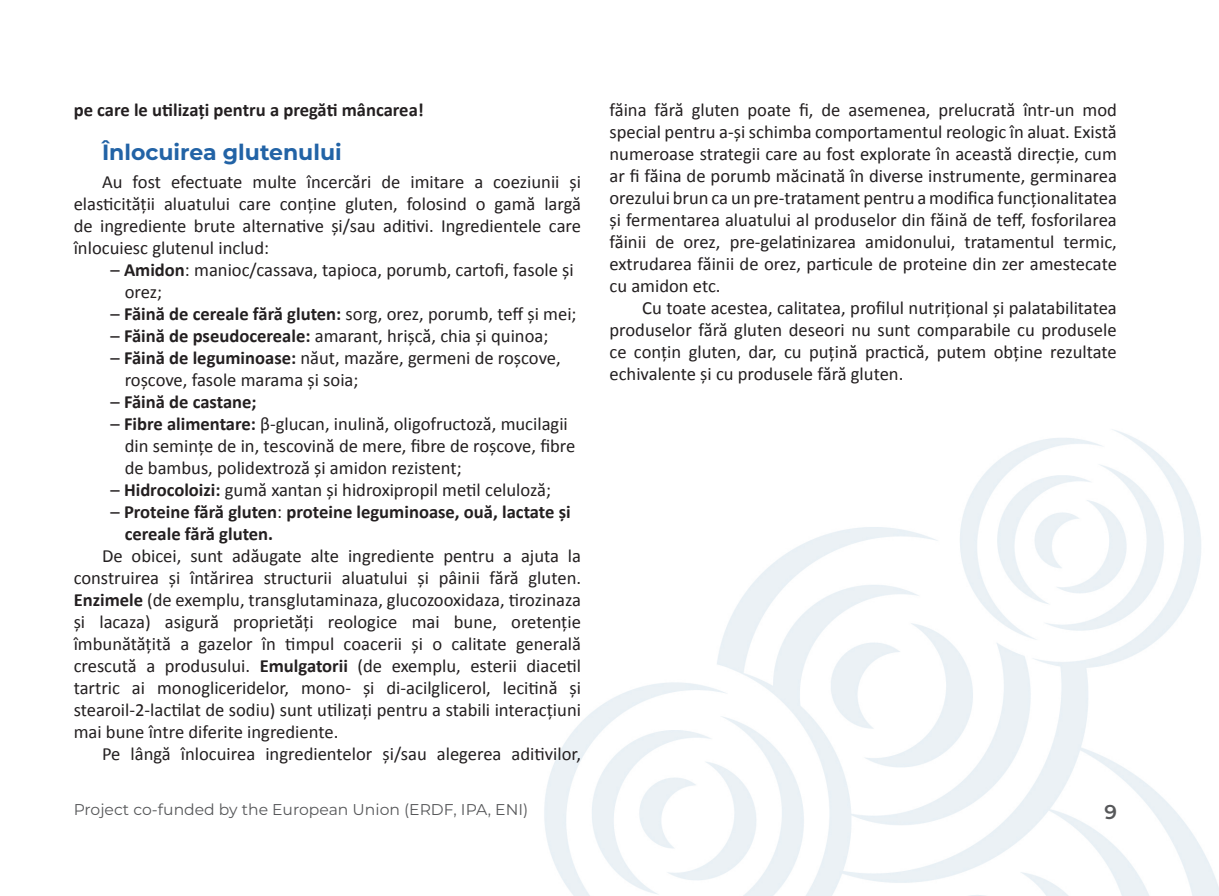
<style>
.page{position:relative;width:1219px;height:896px;background:#fff}
.page>*{position:absolute;margin:0;border:0;box-sizing:border-box;transform-origin:0 0}
.t1{font:700 22px "Montserrat";color:#2263a6}
.t2{font:600 20px "Montserrat";color:#57585a}
.t3{font:18.6px/22px "Calibri";color:#231f20;text-align:justify}
.t4{font:700 18.6px/22px "Calibri";color:#231f20}
.t5{font:15.6px "Montserrat";color:#57585a}
.s1{font-weight:700}
.s2{font-weight:400}
</style>
<div class="page">
<img style="left:544px;top:429px;width:675px;height:467px">
<p class="t4" style="left:74px;top:98px;width:352px">pe care le utilizați pentru a pregăti mâncarea!</p>
<p class="t1" style="left:102px;top:136px;width:241px">Înlocuirea glutenului</p>
<p class="t3" style="left:74px;top:170px;width:509px;text-indent:28px">Au fost efectuate multe încercări de imitare a coeziunii și elasticității aluatului care conține gluten, folosind o gamă largă de ingrediente brute alternative și/sau aditivi. Ingredientele care înlocuiesc glutenul includ:</p>
<p class="t3" style="left:125px;top:258px;width:451px;text-indent:-14px">– <span class="s1">Amidon</span>: manioc/cassava, tapioca, porumb, cartofi, fasole și orez;</p>
<p class="t3" style="left:111px;top:302px;width:468px">– <span class="s1">Făină de cereale fără gluten:</span> sorg, orez, porumb, teff și mei;</p>
<p class="t3" style="left:111px;top:324px;width:439px">– <span class="s1">Făină de pseudocereale:</span> amarant, hrișcă, chia și quinoa;</p>
<p class="t3" style="left:125px;top:346px;width:438px;text-indent:-14px">– <span class="s1">Făină de leguminoase:</span> năut, mazăre, germeni de roșcove, roșcove, fasole marama și soia;</p>
<p class="t4" style="left:111px;top:390px;width:148px"><span class="s2">–</span> Făină de castane;</p>
<p class="t3" style="left:125px;top:412px;width:452px;text-align:left;text-indent:-14px">– <span class="s1">Fibre alimentare:</span> β-glucan, inulină, oligofructoză, mucilagii din semințe de in, tescovină de mere, fibre de roșcove, fibre de bambus, polidextroză și amidon rezistent;</p>
<p class="t3" style="left:111px;top:478px;width:442px">– <span class="s1">Hidrocoloizi:</span> gumă xantan și hidroxipropil metil celuloză;</p>
<p class="t4" style="left:125px;top:500px;width:447px;text-indent:-14px"><span class="s2">–</span> Proteine fără gluten<span class="s2">:</span> proteine leguminoase, ouă, lactate și cereale fără gluten.</p>
<p class="t3" style="left:74px;top:544px;width:509px;text-indent:28px">De obicei, sunt adăugate alte ingrediente pentru a ajuta la construirea și întărirea structurii aluatului și pâinii fără gluten.<br><span class="s1">Enzimele</span> (de exemplu, transglutaminaza, glucozooxidaza, tirozinaza și lacaza) asigură proprietăți reologice mai bune, oretenție îmbunătățită a gazelor în timpul coacerii și o calitate generală crescută a produsului. <span class="s1">Emulgatorii</span> (de exemplu, esterii diacetil tartric ai monogliceridelor, mono- și di-acilglicerol, lecitină și stearoil-2-lactilat de sodiu) sunt utilizați pentru a stabili interacțiuni mai bune între diferite ingrediente.</p>
<p class="t3" style="left:102px;top:742px;width:481px">Pe lângă înlocuirea ingredientelor și/sau alegerea aditivilor,</p>
<p class="t3" style="left:609px;top:98px;width:509px">făina fără gluten poate fi, de asemenea, prelucrată într-un mod special pentru a-și schimba comportamentul reologic în aluat. Există numeroase strategii care au fost explorate în această direcție, cum ar fi făina de porumb măcinată în diverse instrumente, germinarea orezului brun ca un pre-tratament pentru a modifica funcționalitatea și fermentarea aluatului al produselor din făină de teff, fosforilarea făinii de orez, pre-gelatinizarea amidonului, tratamentul termic, extrudarea făinii de orez, particule de proteine din zer amestecate cu amidon etc.</p>
<p class="t3" style="left:609px;top:296px;width:509px;text-indent:33px">Cu toate acestea, calitatea, profilul nutrițional și palatabilitatea produselor fără gluten deseori nu sunt comparabile cu produsele ce conțin gluten, dar, cu puțină practică, putem obține rezultate echivalente și cu produsele fără gluten.</p>
<p class="t5" style="left:74px;top:798px;width:456px">Project co-funded by the European Union (ERDF, IPA, ENI)</p>
<p class="t2" style="left:1104px;top:797px;width:14px">9</p>
</div>
